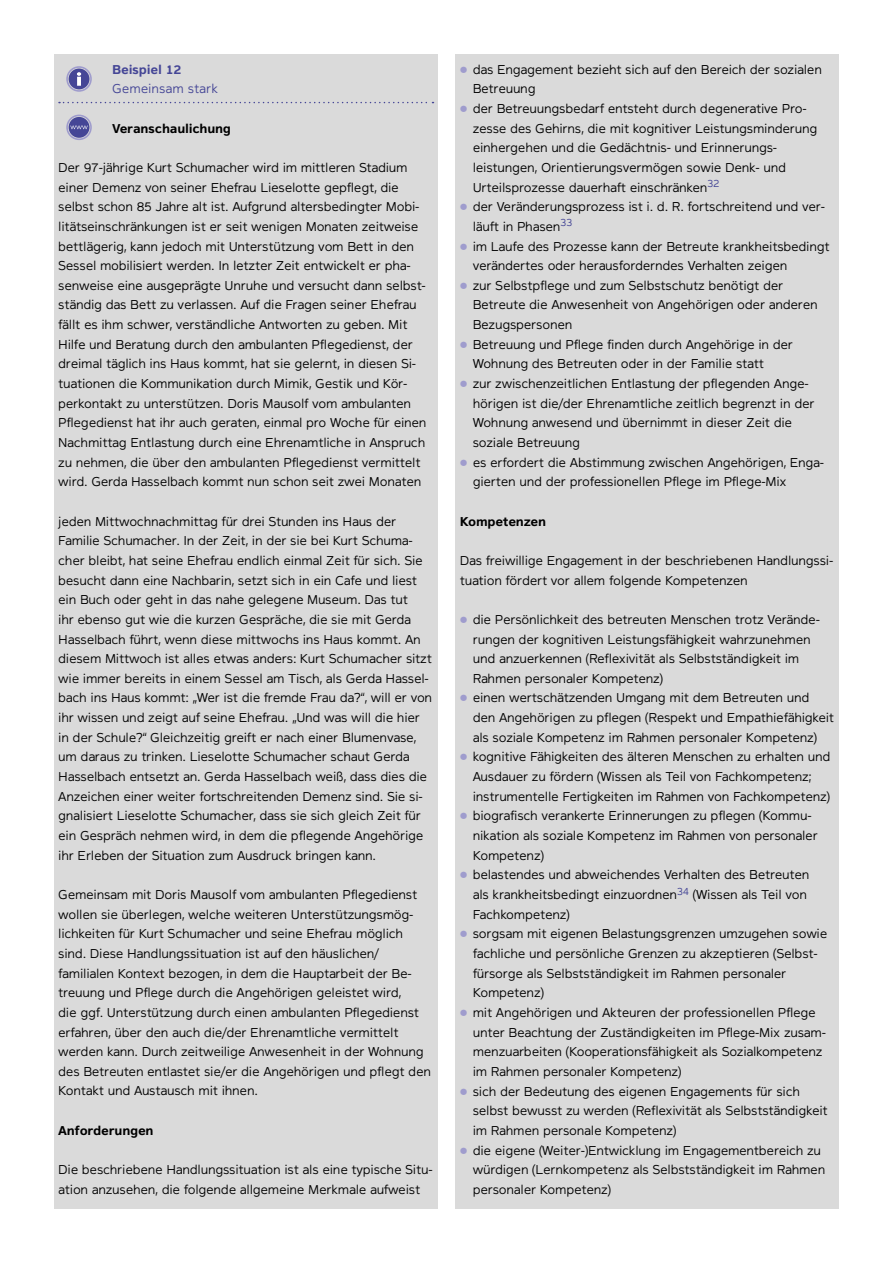
<style>
.page{position:relative;width:893px;height:1263px;background:#fff}
.page>*{position:absolute;margin:0;border:0;box-sizing:border-box;transform-origin:0 0}
.t1{font:300 12.75px/19.6px "Magnum Sans Pro";letter-spacing:-.02em;color:#000}
.t2{font:700 12.75px "Magnum Sans Pro";letter-spacing:-.02em;color:#000}
.t3{font:300 12.75px "Magnum Sans Pro";letter-spacing:-.005em;color:#454696}
.t4{font:700 12.75px "Magnum Sans Pro";letter-spacing:-.02em;color:#454696}
.s1{color:#9f9ccd}
</style>
<div class="page">
<div style="left:455px;top:54px;width:384px;height:1155px;background:#dadada"></div>
<div style="left:54px;top:54px;width:383px;height:1155px;background:#dadada"></div>
<svg style="left:59px;top:102px;width:374px;height:1px"></svg>
<svg style="left:66px;top:66px;width:26px;height:26px"></svg>
<svg style="left:66px;top:115px;width:26px;height:25px"></svg>
<p class="t4" style="left:112px;top:60px;width:70px">Beispiel 12</p>
<p class="t3" style="left:112px;top:79px;width:107px">Gemeinsam stark</p>
<p class="t2" style="left:112px;top:119px;width:120px">Veranschaulichung</p>
<p class="t1" style="left:58px;top:157px;width:370px">Der 97-jährige Kurt Schumacher wird im mittleren Stadium einer Demenz von seiner Ehefrau Lieselotte gepflegt, die selbst schon 85 Jahre alt ist. Aufgrund altersbedingter Mobi&shy;litätseinschränkungen ist er seit wenigen Monaten zeitweise bettlägerig, kann jedoch mit Unterstützung vom Bett in den Sessel mobilisiert werden. In letzter Zeit entwickelt er pha&shy;senweise eine ausgeprägte Unruhe und versucht dann selbst&shy;ständig das Bett zu verlassen. Auf die Fragen seiner Ehefrau fällt es ihm schwer, verständliche Antworten zu geben. Mit Hilfe und Beratung durch den ambulanten Pflegedienst, der dreimal täglich ins Haus kommt, hat sie gelernt, in diesen Si&shy;tuationen die Kommunikation durch Mimik, Gestik und Kör&shy;perkontakt zu unterstützen. Doris Mausolf vom ambulanten Pflegedienst hat ihr auch geraten, einmal pro Woche für einen Nachmittag Entlastung durch eine Ehrenamtliche in Anspruch zu nehmen, die über den ambulanten Pflegedienst vermittelt wird. Gerda Hasselbach kommt nun schon seit zwei Monaten</p>
<p class="t1" style="left:58px;top:511px;width:375px">jeden Mittwochnachmittag für drei Stunden ins Haus der Familie Schumacher. In der Zeit, in der sie bei Kurt Schuma&shy;cher bleibt, hat seine Ehefrau endlich einmal Zeit für sich. Sie besucht dann eine Nachbarin, setzt sich in ein Cafe und liest ein Buch oder geht in das nahe gelegene Museum. Das tut<br>ihr ebenso gut wie die kurzen Gespräche, die sie mit Gerda Hasselbach führt, wenn diese mittwochs ins Haus kommt. An diesem Mittwoch ist alles etwas anders: Kurt Schumacher sitzt wie immer bereits in einem Sessel am Tisch, als Gerda Hassel&shy;bach ins Haus kommt: „Wer ist die fremde Frau da?“, will er von ihr wissen und zeigt auf seine Ehefrau. „Und was will die hier in der Schule?“ Gleichzeitig greift er nach einer Blumenvase, um daraus zu trinken. Lieselotte Schumacher schaut Gerda Hasselbach entsetzt an. Gerda Hasselbach weiß, dass dies die Anzeichen einer weiter fortschreitenden Demenz sind. Sie si&shy;gnalisiert Lieselotte Schumacher, dass sie sich gleich Zeit für ein Gespräch nehmen wird, in dem die pflegende Angehörige ihr Erleben der Situation zum Ausdruck bringen kann.</p>
<p class="t1" style="left:58px;top:884px;width:374px">Gemeinsam mit Doris Mausolf vom ambulanten Pflegedienst wollen sie überlegen, welche weiteren Unterstützungsmög&shy;lichkeiten für Kurt Schumacher und seine Ehefrau möglich sind. Diese Handlungssituation ist auf den häuslichen/ familialen Kontext bezogen, in dem die Hauptarbeit der Be&shy;treuung und Pflege durch die Angehörigen geleistet wird,<br>die ggf. Unterstützung durch einen ambulanten Pflegedienst erfahren, über den auch die/der Ehrenamtliche vermittelt werden kann. Durch zeitweilige Anwesenheit in der Wohnung des Betreuten entlastet sie/er die Angehörigen und pflegt den Kontakt und Austausch mit ihnen.</p>
<p class="t2" style="left:58px;top:1121px;width:97px">Anforderungen</p>
<p class="t1" style="left:58px;top:1159px;width:376px">Die beschriebene Handlungssituation ist als eine typische Situ&shy;ation anzusehen, die folgende allgemeine Merkmale aufweist</p>
<p class="t1" style="left:473px;top:59px;width:351px;text-indent:-13px"><span class="s1">●</span> das Engagement bezieht sich auf den Bereich der sozialen<br>Betreuung</p>
<p class="t1" style="left:473px;top:98px;width:346px;text-indent:-13px"><span class="s1">●</span> der Betreuungsbedarf entsteht durch degenerative Pro&shy;zesse des Gehirns, die mit kognitiver Leistungsminderung einhergehen und die Gedächtnis- und Erinnerungs&shy;leistungen, Orientierungsvermögen sowie Denk- und Urteilsprozesse dauerhaft einschränken<sup>32</sup></p>
<p class="t1" style="left:473px;top:196px;width:354px;text-indent:-13px"><span class="s1">●</span> der Veränderungsprozess ist i. d. R. fortschreitend und ver&shy;läuft in Phasen<sup>33</sup></p>
<p class="t1" style="left:473px;top:236px;width:358px;text-indent:-13px"><span class="s1">●</span> im Laufe des Prozesse kann der Betreute krankheitsbedingt verändertes oder herausforderndes Verhalten zeigen</p>
<p class="t1" style="left:473px;top:275px;width:346px;text-indent:-13px"><span class="s1">●</span> zur Selbstpflege und zum Selbstschutz benötigt der<br>Betreute die Anwesenheit von Angehörigen oder anderen<br>Bezugspersonen</p>
<p class="t1" style="left:473px;top:334px;width:322px;text-indent:-13px"><span class="s1">●</span> Betreuung und Pflege finden durch Angehörige in der<br>Wohnung des Betreuten oder in der Familie statt</p>
<p class="t1" style="left:473px;top:373px;width:343px;text-indent:-13px"><span class="s1">●</span> zur zwischenzeitlichen Entlastung der pflegenden Ange&shy;hörigen ist die/der Ehrenamtliche zeitlich begrenzt in der Wohnung anwesend und übernimmt in dieser Zeit die soziale Betreuung</p>
<p class="t1" style="left:473px;top:452px;width:353px;text-indent:-13px"><span class="s1">●</span> es erfordert die Abstimmung zwischen Angehörigen, Enga&shy;gierten und der professionellen Pflege im Pflege-Mix</p>
<p class="t2" style="left:460px;top:512px;width:88px">Kompetenzen</p>
<p class="t1" style="left:460px;top:550px;width:375px">Das freiwillige Engagement in der beschriebenen Handlungssi&shy;tuation fördert vor allem folgende Kompetenzen</p>
<p class="t1" style="left:473px;top:609px;width:349px;text-indent:-13px"><span class="s1">●</span> die Persönlichkeit des betreuten Menschen trotz Verände&shy;rungen der kognitiven Leistungsfähigkeit wahrzunehmen und anzuerkennen (Reflexivität als Selbstständigkeit im Rahmen personaler Kompetenz)</p>
<p class="t1" style="left:473px;top:688px;width:363px;text-indent:-13px"><span class="s1">●</span> einen wertschätzenden Umgang mit dem Betreuten und den Angehörigen zu pflegen (Respekt und Empathiefähigkeit als soziale Kompetenz im Rahmen personaler Kompetenz)</p>
<p class="t1" style="left:473px;top:747px;width:359px;text-indent:-13px"><span class="s1">●</span> kognitive Fähigkeiten des älteren Menschen zu erhalten und<br>Ausdauer zu fördern (Wissen als Teil von Fachkompetenz; instrumentelle Fertigkeiten im Rahmen von Fachkompetenz)</p>
<p class="t1" style="left:473px;top:805px;width:347px;text-indent:-13px"><span class="s1">●</span> biografisch verankerte Erinnerungen zu pflegen (Kommu&shy;nikation als soziale Kompetenz im Rahmen von personaler<br>Kompetenz)</p>
<p class="t1" style="left:473px;top:864px;width:338px;text-indent:-13px"><span class="s1">●</span> belastendes und abweichendes Verhalten des Betreuten als krankheitsbedingt einzuordnen<sup>34</sup> (Wissen als Teil von<br>Fachkompetenz)</p>
<p class="t1" style="left:473px;top:923px;width:356px;text-indent:-13px"><span class="s1">●</span> sorgsam mit eigenen Belastungsgrenzen umzugehen sowie fachliche und persönliche Grenzen zu akzeptieren (Selbst&shy;fürsorge als Selbstständigkeit im Rahmen personaler Kompetenz)</p>
<p class="t1" style="left:473px;top:1002px;width:355px;text-indent:-13px"><span class="s1">●</span> mit Angehörigen und Akteuren der professionellen Pflege unter Beachtung der Zuständigkeiten im Pflege-Mix zusam&shy;menzuarbeiten (Kooperationsfähigkeit als Sozialkompetenz im Rahmen personaler Kompetenz)</p>
<p class="t1" style="left:473px;top:1081px;width:357px;text-indent:-13px"><span class="s1">●</span> sich der Bedeutung des eigenen Engagements für sich selbst bewusst zu werden (Reflexivität als Selbstständigkeit im Rahmen personale Kompetenz)</p>
<p class="t1" style="left:473px;top:1140px;width:354px;text-indent:-13px"><span class="s1">●</span> die eigene (Weiter-)Entwicklung im Engagementbereich zu würdigen (Lernkompetenz als Selbstständigkeit im Rahmen personaler Kompetenz)</p>
</div>
